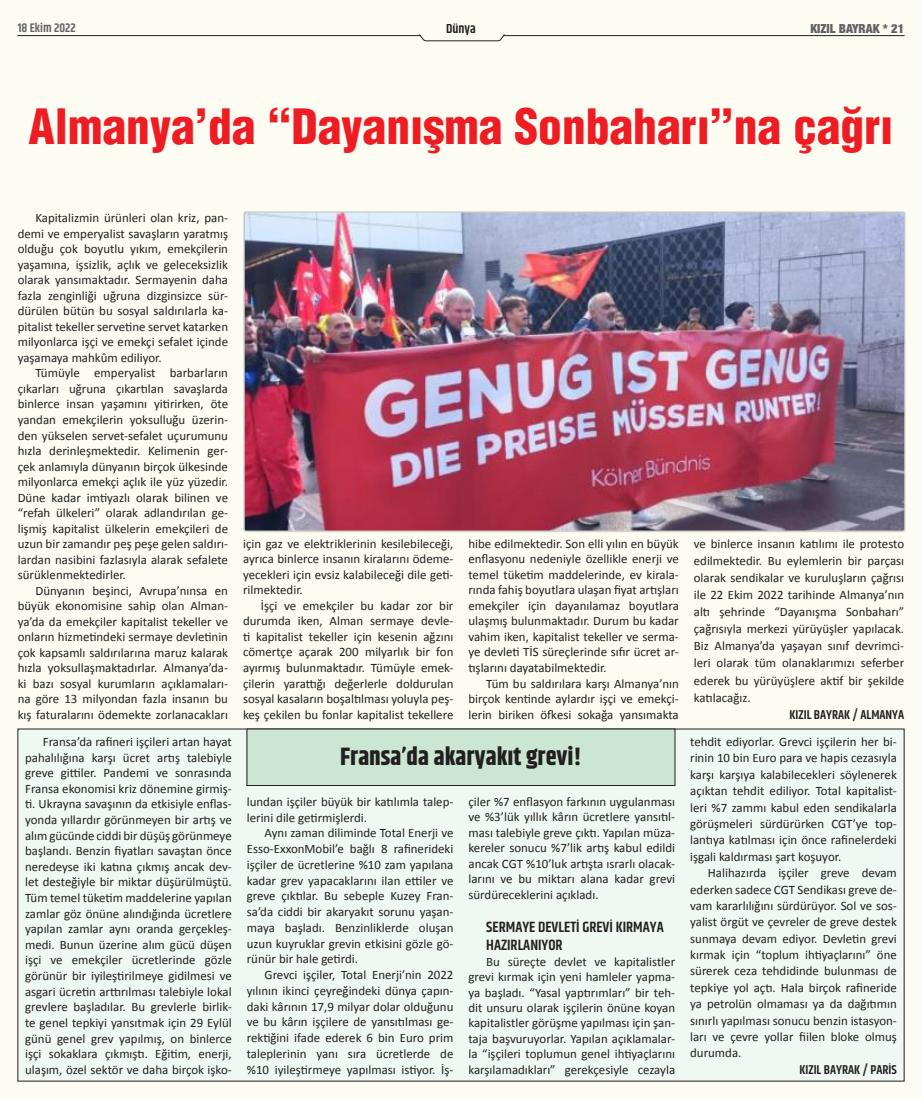
<style>
.page{position:relative;width:922px;height:1099px;background:#fff}
.page>*{position:absolute;margin:0;border:0;box-sizing:border-box;transform-origin:0 0}
.ana_başlık{font:900 condensed 47.5px "Helvetica";color:#ee1d23}
.başlık-2{font:700 25px "Khand";color:#231f20}
.ara_başlık{font:600 15px/18px "Khand";color:#231f20}
.t1{font:600 13.12px "Khand";color:#231f20}
.t2{font:12.88px/15.5px "Calibri";color:#231f20;text-align:justify}
.alt_imza{font:600 12.88px "Khand";color:#231f20}
.t3{font:900 condensed 12.5px "Helvetica Neue";color:#636366}
.t4{font:600 12.5px "Khand";color:#636366}
</style>
<div class="page">
<div style="left:0;top:0;width:921px;height:1098px;background:#fdfcf3"></div>
<hr style="left:18px;top:35px;width:402px;height:1px;background:#231f20">
<hr style="left:503px;top:35px;width:400px;height:1px;background:#231f20">
<svg style="left:419px;top:34px;width:85px;height:7px"></svg>
<img style="left:245px;top:213px;width:659px;height:317px">
<div style="left:18px;top:729px;width:885px;height:352px;background:#f0f8f3"></div>
<div style="left:247px;top:729px;width:427px;height:56px;background:#cbe6d3"></div>
<p class="t4" style="left:18px;top:20px;width:60px">18 Ekim 2022</p>
<p class="t3" style="left:810px;top:18px;width:95px">KIZIL BAYRAK * 21</p>
<p class="t1" style="left:446px;top:20px;width:31px">Dünya</p>
<p class="ana_başlık" style="left:29px;top:96px;width:866px">Almanya’da “Dayanışma Sonbaharı”na çağrı</p>
<p class="t2" style="left:18px;top:210px;width:212px;text-indent:18px">Kapitalizmin ürünleri olan kriz, pan&shy;demi ve emperyalist savaşların yaratmış olduğu çok boyutlu yıkım, emekçilerin yaşamına, işsizlik, açlık ve geleceksizlik olarak yansımaktadır. Sermayenin daha fazla zenginliği uğruna dizginsizce sür&shy;dürülen bütün bu sosyal saldırılarla ka&shy;pitalist tekeller servetine servet katarken milyonlarca işçi ve emekçi sefalet içinde yaşamaya mahkûm ediliyor.</p>
<p class="t2" style="left:18px;top:365px;width:212px;text-indent:18px">Tümüyle emperyalist barbarların çıkarları uğruna çıkartılan savaşlarda binlerce insan yaşamını yitirirken, öte yandan emekçilerin yoksulluğu üzerin&shy;den yükselen servet-sefalet uçurumunu hızla derinleşmektedir. Kelimenin ger&shy;çek anlamıyla dünyanın birçok ülkesinde milyonlarca emekçi açlık ile yüz yüzedir.<br>Düne kadar imtiyazlı olarak bilinen ve “refah ülkeleri” olarak adlandırılan ge&shy;lişmiş kapitalist ülkelerin emekçileri de uzun bir zamandır peş peşe gelen saldırı&shy;lardan nasibini fazlasıyla alarak sefalete sürüklenmektedirler.</p>
<p class="t2" style="left:18px;top:582px;width:212px;text-indent:18px">Dünyanın beşinci, Avrupa’nınsa en büyük ekonomisine sahip olan Alman&shy;ya’da da emekçiler kapitalist tekeller ve onların hizmetindeki sermaye devletinin çok kapsamlı saldırılarına maruz kalarak hızla yoksullaşmaktadırlar. Almanya’da&shy;ki bazı sosyal kurumların açıklamaları&shy;na göre 13 milyondan fazla insanın bu kış faturalarını ödemekte zorlanacakları</p>
<p class="t2" style="left:25px;top:733px;width:208px;text-indent:18px">Fransa’da rafineri işçileri artan hayat pahalılığına karşı ücret artış talebiyle greve gittiler. Pandemi ve sonrasında Fransa ekonomisi kriz dönemine girmiş&shy;ti. Ukrayna savaşının da etkisiyle enflas&shy;yonda yıllardır görünmeyen bir artış ve alım gücünde ciddi bir düşüş görünmeye başlandı. Benzin fiyatları savaştan önce neredeyse iki katına çıkmış ancak dev&shy;let desteğiyle bir miktar düşürülmüştü.<br>Tüm temel tüketim maddelerine yapılan zamlar göz önüne alındığında ücretlere yapılan zamlar aynı oranda gerçekleş&shy;medi. Bunun üzerine alım gücü düşen işçi ve emekçiler ücretlerinde gözle görünür bir iyileştirilmeye gidilmesi ve asgari ücretin arttırılması talebiyle lokal grevlere başladılar. Bu grevlerle birlik&shy;te genel tepkiyi yansıtmak için 29 Eylül günü genel grev yapılmış, on binlerce işçi sokaklara çıkmıştı. Eğitim, enerji, ulaşım, özel sektör ve daha birçok işko-</p>
<p class="t2" style="left:243px;top:535px;width:212px">için gaz ve elektriklerinin kesilebileceği, ayrıca binlerce insanın kiralarını ödeme&shy;yecekleri için evsiz kalabileceği dile geti&shy;rilmektedir.</p>
<p class="t2" style="left:243px;top:597px;width:212px;text-indent:18px">İşçi ve emekçiler bu kadar zor bir durumda iken, Alman sermaye devle&shy;ti kapitalist tekeller için kesenin ağzını cömertçe açarak 200 milyarlık bir fon ayırmış bulunmaktadır. Tümüyle emek&shy;çilerin yarattığı değerlerle doldurulan sosyal kasaların boşaltılması yoluyla peş&shy;keş çekilen bu fonlar kapitalist tekellere</p>
<p class="t2" style="left:468px;top:535px;width:212px">hibe edilmektedir. Son elli yılın en büyük enflasyonu nedeniyle özellikle enerji ve temel tüketim maddelerinde, ev kirala&shy;rında fahiş boyutlara ulaşan fiyat artışları emekçiler için dayanılamaz boyutlara ulaşmış bulunmaktadır. Durum bu kadar vahim iken, kapitalist tekeller ve serma&shy;ye devleti TİS süreçlerinde sıfır ücret ar&shy;tışlarını dayatabilmektedir.</p>
<p class="t2" style="left:468px;top:675px;width:212px;text-indent:18px">Tüm bu saldırılara karşı Almanya’nın birçok kentinde aylardır işçi ve emekçi&shy;lerin biriken öfkesi sokağa yansımakta</p>
<p class="başlık-2" style="left:340px;top:739px;width:243px">Fransa’da akaryakıt grevi!</p>
<p class="t2" style="left:247px;top:793px;width:208px">lundan işçiler büyük bir katılımla talep&shy;lerini dile getirmişlerdi.</p>
<p class="t2" style="left:247px;top:824px;width:208px;text-indent:18px">Aynı zaman diliminde Total Enerji ve Esso-ExxonMobil’e bağlı 8 rafinerideki işçiler de ücretlerine %10 zam yapılana kadar grev yapacaklarını ilan ettiler ve greve çıktılar. Bu sebeple Kuzey Fran&shy;sa’da ciddi bir akaryakıt sorunu yaşan&shy;maya başladı. Benzinliklerde oluşan uzun kuyruklar grevin etkisini gözle gö&shy;rünür bir hale getirdi.</p>
<p class="t2" style="left:247px;top:966px;width:208px;text-indent:18px">Grevci işçiler, Total Enerji’nin 2022 yılının ikinci çeyreğindeki dünya çapın&shy;daki kârının 17,9 milyar dolar olduğunu ve bu kârın işçilere de yansıtılması ge&shy;rektiğini ifade ederek 6 bin Euro prim taleplerinin yanı sıra ücretlerde de %10 iyileştirmeye yapılması istiyor. İş-</p>
<p class="t2" style="left:468px;top:793px;width:208px">çiler %7 enflasyon farkının uygulanması ve %3’lük yıllık kârın ücretlere yansıtıl&shy;ması talebiyle greve çıktı. Yapılan müza&shy;kereler sonucu %7’lik artış kabul edildi ancak CGT %10’luk artışta ısrarlı olacak&shy;larını ve bu miktarı alana kadar grevi sürdüreceklerini açıkladı.</p>
<p class="ara_başlık" style="left:486px;top:919px;width:179px">SERMAYE DEVLETI GREVI KIRMAYA<br>HAZIRLANIYOR</p>
<p class="t2" style="left:468px;top:952px;width:208px;text-indent:18px">Bu süreçte devlet ve kapitalistler grevi kırmak için yeni hamleler yapma&shy;ya başladı. “Yasal yaptırımları” bir teh&shy;dit unsuru olarak işçilerin önüne koyan kapitalistler görüşme yapılması için şan&shy;taja başvuruyorlar. Yapılan açıklamalar&shy;la “işçileri toplumun genel ihtiyaçlarını karşılamadıkları” gerekçesiyle cezayla</p>
<p class="t2" style="left:693px;top:534px;width:212px;line-height:17.1px">ve binlerce insanın katılımı ile protesto edilmektedir. Bu eylemlerin bir parçası olarak sendikalar ve kuruluşların çağrısı ile 22 Ekim 2022 tarihinde Almanya’nın altı şehrinde “Dayanışma Sonbaharı” çağrısıyla merkezi yürüyüşler yapılacak.<br>Biz Almanya’da yaşayan sınıf devrimci&shy;leri olarak tüm olanaklarımızı seferber ederek bu yürüyüşlere aktif bir şekilde katılacağız.</p>
<p class="alt_imza" style="left:789px;top:706px;width:116px">KIZIL BAYRAK / ALMANYA</p>
<p class="t2" style="left:690px;top:732px;width:208px;line-height:16.4px">tehdit ediyorlar. Grevci işçilerin her bi&shy;rinin 10 bin Euro para ve hapis cezasıyla karşı karşıya kalabilecekleri söylenerek açıktan tehdit ediliyor. Total kapitalist&shy;leri %7 zammı kabul eden sendikalarla görüşmeleri sürdürürken CGT’ye top&shy;lantıya katılması için önce rafinelerdeki işgali kaldırması şart koşuyor.</p>
<p class="t2" style="left:690px;top:864px;width:208px;line-height:16.4px;text-indent:18px">Halihazırda işçiler greve devam ederken sadece CGT Sendikası greve de&shy;vam kararlılığını sürdürüyor. Sol ve sos&shy;yalist örgüt ve çevreler de greve destek sunmaya devam ediyor. Devletin grevi kırmak için “toplum ihtiyaçlarını” öne sürerek ceza tehdidinde bulunması de tepkiye yol açtı. Hala birçok rafineride ya petrolün olmaması ya da dağıtımın sınırlı yapılması sonucu benzin istasyon&shy;ları ve çevre yollar fiilen bloke olmuş durumda.</p>
<p class="alt_imza" style="left:799px;top:1060px;width:99px">KIZIL BAYRAK / PARIS</p>
</div>
